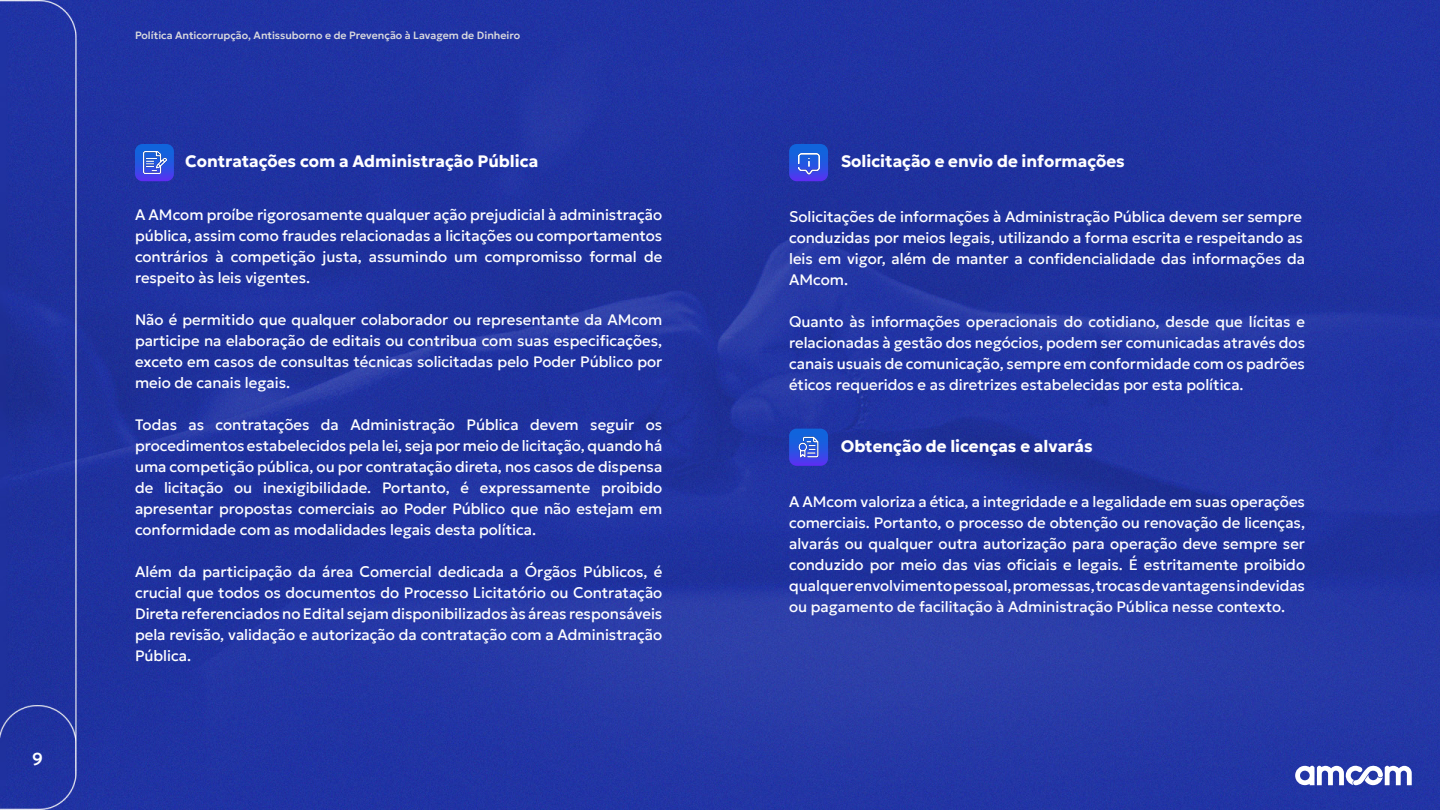
<style>
.page{position:relative;width:1440px;height:810px;background:#fff}
.page>*{position:absolute;margin:0;border:0;box-sizing:border-box;transform-origin:0 0}
.t1{font:500 17.25px "Geologica";color:#fff}
.t2{font:700 16.5px "Geologica";color:#fff}
.t3{font:15px/21px "Geologica";color:#fff;text-align:justify}
.t4{font:500 10.5px "Geologica";color:#dadade}
</style>
<div class="page">
<img style="left:0;top:0;width:1440px;height:810px">
<svg style="left:1295px;top:766px;width:117px;height:19px"></svg>
<svg style="left:135px;top:144px;width:39px;height:37px"></svg>
<svg style="left:789px;top:144px;width:39px;height:37px"></svg>
<svg style="left:789px;top:429px;width:39px;height:37px"></svg>
<img style="left:144px;top:151px;width:22px;height:23px">
<img style="left:799px;top:153px;width:21px;height:21px">
<img style="left:797px;top:436px;width:23px;height:22px">
<p class="t1" style="left:32px;top:744px;width:12px">9</p>
<p class="t4" style="left:135px;top:27px;width:387px">Política Anticorrupção, Antissuborno e de Prevenção à Lavagem de Dinheiro</p>
<p class="t2" style="left:185px;top:147px;width:355px">Contratações com a Administração Pública</p>
<p class="t3" style="left:135px;top:203px;width:529px">A AMcom proíbe rigorosamente qualquer ação prejudicial à administração</p>
<p class="t3" style="left:135px;top:224px;width:529px">pública, assim como fraudes relacionadas a licitações ou comportamentos</p>
<p class="t3" style="left:135px;top:245px;width:529px">contrários à competição justa, assumindo um compromisso formal de respeito às leis vigentes.</p>
<p class="t3" style="left:135px;top:308px;width:529px">Não é permitido que qualquer colaborador ou representante da AMcom participe na elaboração de editais ou contribua com suas especificações, exceto em casos de consultas técnicas solicitadas pelo Poder Público por meio de canais legais.</p>
<p class="t3" style="left:135px;top:413px;width:529px">Todas as contratações da Administração Pública devem seguir os procedimentos estabelecidos pela lei, seja por meio de licitação, quando há uma competição pública, ou por contratação direta, nos casos de dispensa</p>
<p class="t3" style="left:135px;top:476px;width:529px">de licitação ou inexigibilidade. Portanto, é expressamente proibido apresentar propostas comerciais ao Poder Público que não estejam em conformidade com as modalidades legais desta política.</p>
<p class="t3" style="left:135px;top:560px;width:529px">Além da participação da área Comercial dedicada a Órgãos Públicos, é crucial que todos os documentos do Processo Licitatório ou Contratação Direta referenciados no Edital sejam disponibilizados às áreas responsáveis pela revisão, validação e autorização da contratação com a Administração Pública.</p>
<p class="t2" style="left:841px;top:147px;width:286px">Solicitação e envio de informações</p>
<p class="t3" style="left:789px;top:205px;width:514px">Solicitações de informações à Administração Pública devem ser sempre</p>
<p class="t3" style="left:789px;top:226px;width:515px">conduzidas por meios legais, utilizando a forma escrita e respeitando as</p>
<p class="t3" style="left:789px;top:247px;width:517px">leis em vigor, além de manter a confidencialidade das informações da<br>AMcom.</p>
<p class="t3" style="left:789px;top:310px;width:517px">Quanto às informações operacionais do cotidiano, desde que lícitas e relacionadas à gestão dos negócios, podem ser comunicadas através dos</p>
<p class="t3" style="left:789px;top:352px;width:517px">canais usuais de comunicação, sempre em conformidade com os padrões éticos requeridos e as diretrizes estabelecidas por esta política.</p>
<p class="t2" style="left:841px;top:432px;width:254px">Obtenção de licenças e alvarás</p>
<p class="t3" style="left:789px;top:490px;width:517px">A AMcom valoriza a ética, a integridade e a legalidade em suas operações</p>
<p class="t3" style="left:789px;top:511px;width:517px">comerciais. Portanto, o processo de obtenção ou renovação de licenças, alvarás ou qualquer outra autorização para operação deve sempre ser conduzido por meio das vias oficiais e legais. É estritamente proibido qualquer envolvimento pessoal, promessas, trocas de vantagens indevidas</p>
<p class="t3" style="left:789px;top:595px;width:498px">ou pagamento de facilitação à Administração Pública nesse contexto.</p>
</div>
